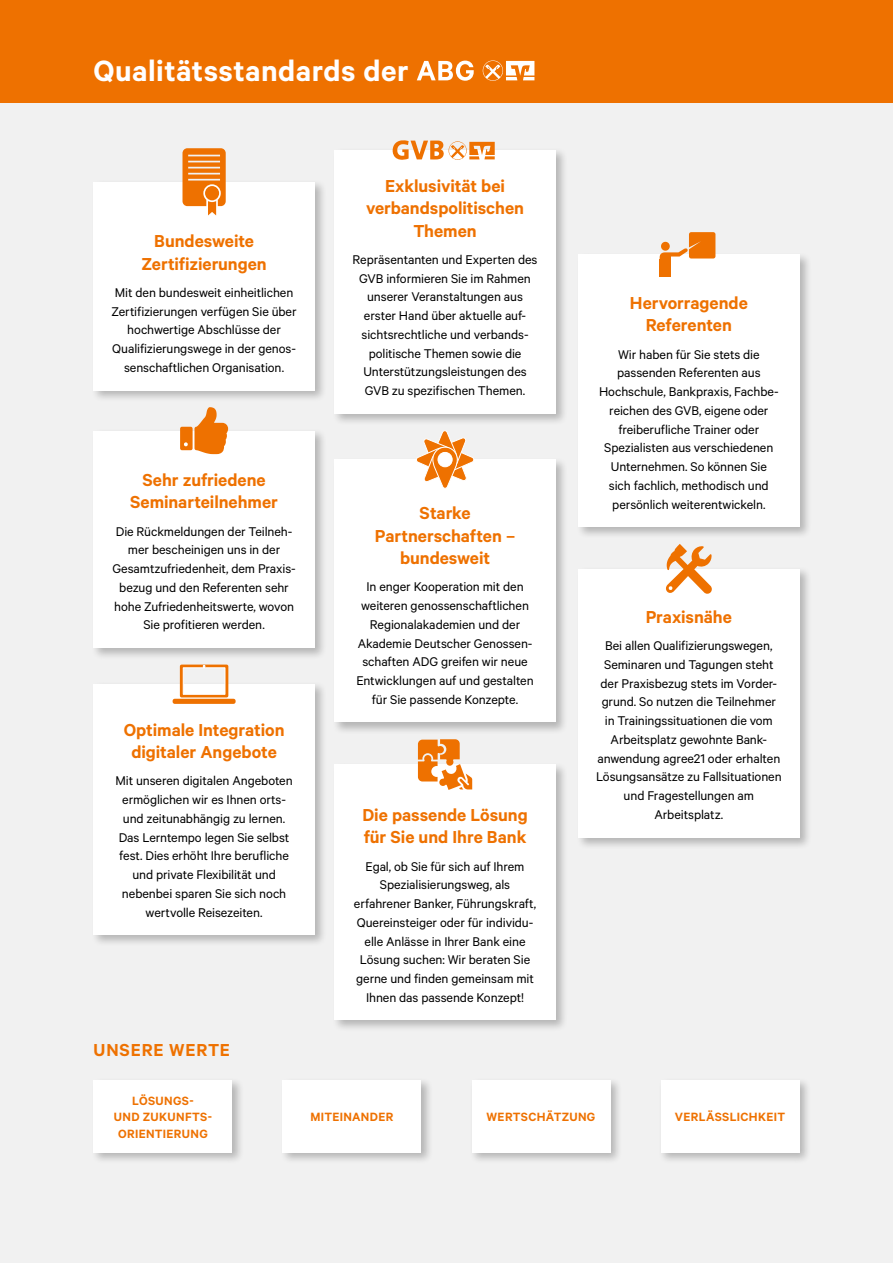
<style>
.page{position:relative;width:893px;height:1263px;background:#fff}
.page>*{position:absolute;margin:0;border:0;box-sizing:border-box;transform-origin:0 0}
.t1{font:600 33px "Calibre";letter-spacing:.015em;color:#fff}
.t2{font:600 19.5px/22.5px "Calibre";letter-spacing:-.005em;color:#ee7100;text-align:center}
.t3{font:600 19.5px "Calibre";letter-spacing:.045em;color:#ee7100}
.t4{font:14.25px/18.8px "Calibre";letter-spacing:-.005em;color:#000;text-align:center}
.t5{font:600 13.5px/16.5px "Calibre";letter-spacing:.03em;color:#ee7100;text-align:center}
</style>
<div class="page">
<div style="left:0;top:102px;width:893px;height:1161px;background:#f1f1f1"></div>
<div style="left:332px;top:147px;width:236px;height:279px;background:#000;opacity:.25"></div>
<div style="left:334px;top:150px;width:222px;height:263px;background:#fff"></div>
<svg style="left:393px;top:140px;width:102px;height:20px"></svg>
<div style="left:0;top:0;width:893px;height:102px;background:#ee7100"></div>
<svg style="left:417px;top:61px;width:57px;height:20px"></svg>
<svg style="left:483px;top:60px;width:51px;height:21px"></svg>
<div style="left:575px;top:252px;width:237px;height:287px;background:#000;opacity:.25"></div>
<div style="left:578px;top:255px;width:221px;height:272px;background:#fff"></div>
<svg style="left:659px;top:232px;width:56px;height:45px"></svg>
<div style="left:660px;top:257px;width:10px;height:20px;background:#ee7100"></div>
<div style="left:91px;top:1077px;width:154px;height:87px;background:#000;opacity:.25"></div>
<div style="left:94px;top:1080px;width:138px;height:72px;background:#fff"></div>
<div style="left:280px;top:1077px;width:154px;height:87px;background:#000;opacity:.25"></div>
<div style="left:283px;top:1080px;width:138px;height:72px;background:#fff"></div>
<div style="left:469px;top:1077px;width:154px;height:87px;background:#000;opacity:.25"></div>
<div style="left:472px;top:1080px;width:138px;height:72px;background:#fff"></div>
<div style="left:658px;top:1077px;width:154px;height:87px;background:#000;opacity:.25"></div>
<div style="left:661px;top:1080px;width:138px;height:72px;background:#fff"></div>
<div style="left:575px;top:566px;width:237px;height:284px;background:#000;opacity:.25"></div>
<div style="left:578px;top:569px;width:221px;height:268px;background:#fff"></div>
<svg style="left:665px;top:544px;width:47px;height:50px"></svg>
<div style="left:332px;top:457px;width:236px;height:278px;background:#000;opacity:.25"></div>
<div style="left:334px;top:459px;width:222px;height:263px;background:#fff"></div>
<svg style="left:415px;top:431px;width:60px;height:58px"></svg>
<div style="left:438px;top:452px;width:14px;height:15px;background:#fff;border-radius:50%"></div>
<div style="left:91px;top:179px;width:236px;height:223px;background:#000;opacity:.25"></div>
<div style="left:94px;top:182px;width:221px;height:208px;background:#fff"></div>
<svg style="left:182px;top:148px;width:44px;height:67px"></svg>
<div style="left:205px;top:186px;width:14px;height:14px;background:#ee7100;border-radius:50%"></div>
<div style="left:91px;top:681px;width:236px;height:266px;background:#000;opacity:.25"></div>
<div style="left:94px;top:684px;width:221px;height:251px;background:#fff"></div>
<svg style="left:173px;top:665px;width:63px;height:39px"></svg>
<div style="left:91px;top:428px;width:236px;height:232px;background:#000;opacity:.25"></div>
<div style="left:94px;top:431px;width:221px;height:216px;background:#fff"></div>
<svg style="left:180px;top:407px;width:48px;height:47px"></svg>
<div style="left:332px;top:762px;width:236px;height:270px;background:#000;opacity:.25"></div>
<div style="left:334px;top:765px;width:222px;height:255px;background:#fff"></div>
<svg style="left:418px;top:739px;width:54px;height:51px"></svg>
<h1 class="t1" style="left:94px;top:51px;width:317px">Qualitätsstandards der</h1>
<h2 class="t2" style="left:141px;top:229px;width:127px">Bundesweite<br>Zertifizierungen</h2>
<p class="t4" style="left:112px;top:283px;width:187px">Mit den bundesweit einheitlichen Zertifizierungen verfügen Sie über hochwertige Abschlüsse der Qualifizierungswege in der genos&shy;senschaftlichen Organisation.</p>
<h2 class="t2" style="left:130px;top:468px;width:149px">Sehr zufriedene<br>Seminarteilnehmer</h2>
<p class="t4" style="left:113px;top:521px;width:185px">Die Rückmeldungen der Teilneh&shy;mer bescheinigen uns in der<br>Gesamtzufriedenheit, dem Praxis&shy;bezug und den Referenten sehr hohe Zufriedenheitswerte, wovon<br>Sie profitieren werden.</p>
<h2 class="t2" style="left:124px;top:718px;width:162px">Optimale Integration digitaler Angebote</h2>
<p class="t4" style="left:115px;top:771px;width:179px">Mit unseren digitalen Angeboten ermöglichen wir es Ihnen orts&shy;und zeitunabhängig zu lernen.<br>Das Lerntempo legen Sie selbst fest. Dies erhöht Ihre berufliche und private Flexibilität und nebenbei sparen Sie sich noch wertvolle Reisezeiten.</p>
<h2 class="t2" style="left:366px;top:174px;width:159px">Exklusivität bei verbandspolitischen<br>Themen</h2>
<p class="t4" style="left:353px;top:249px;width:186px">Repräsentanten und Experten des<br>GVB informieren Sie im Rahmen unserer Veranstaltungen aus erster Hand über aktuelle auf&shy;sichtsrechtliche und verbands&shy;politische Themen sowie die<br>Unterstützungsleistungen des<br>GVB zu spezifischen Themen.</p>
<h2 class="t2" style="left:375px;top:501px;width:142px">Starke<br>Partnerschaften – bundesweit</h2>
<p class="t4" style="left:356px;top:577px;width:179px">In enger Kooperation mit den weiteren genossenschaftlichen<br>Regionalakademien und der<br>Akademie Deutscher Genossen&shy;schaften ADG greifen wir neue<br>Entwicklungen auf und gestalten für Sie passende Konzepte.</p>
<h2 class="t2" style="left:362px;top:803px;width:167px;text-align:left">Die passende Lösung für Sie und Ihre Bank</h2>
<p class="t4" style="left:354px;top:856px;width:184px">Egal, ob Sie für sich auf Ihrem<br>Spezialisierungsweg, als erfahrener Banker, Führungskraft,<br>Quereinsteiger oder für individu&shy;elle Anlässe in Ihrer Bank eine<br>Lösung suchen: Wir beraten Sie gerne und finden gemeinsam mit<br>Ihnen das passende Konzept!</p>
<h2 class="t2" style="left:630px;top:291px;width:119px">Hervorragende<br>Referenten</h2>
<p class="t4" style="left:599px;top:344px;width:181px">Wir haben für Sie stets die passenden Referenten aus<br>Hochschule, Bankpraxis, Fachbe&shy;reichen des GVB, eigene oder freiberufliche Trainer oder<br>Spezialisten aus verschiedenen<br>Unternehmen. So können Sie sich fachlich, methodisch und persönlich weiterentwickeln.</p>
<h2 class="t2" style="left:646px;top:605px;width:88px">Praxisnähe</h2>
<p class="t4" style="left:596px;top:636px;width:187px">Bei allen Qualifizierungswegen,<br>Seminaren und Tagungen steht der Praxisbezug stets im Vorder&shy;grund. So nutzen die Teilnehmer in Trainingssituationen die vom<br>Arbeitsplatz gewohnte Bank&shy;anwendung agree21 oder erhalten<br>Lösungsansätze zu Fallsituationen und Fragestellungen am<br>Arbeitsplatz.</p>
<h2 class="t3" style="left:94px;top:1038px;width:138px">UNSERE WERTE</h2>
<p class="t5" style="left:114px;top:1092px;width:99px">LÖSUNGS-<br>UND ZUKUNFTS-<br>ORIENTIERUNG</p>
<p class="t5" style="left:310px;top:1108px;width:85px">MITEINANDER</p>
<p class="t5" style="left:487px;top:1108px;width:110px">WERTSCHÄTZUNG</p>
<p class="t5" style="left:675px;top:1108px;width:112px">VERLÄSSLICHKEIT</p>
</div>
